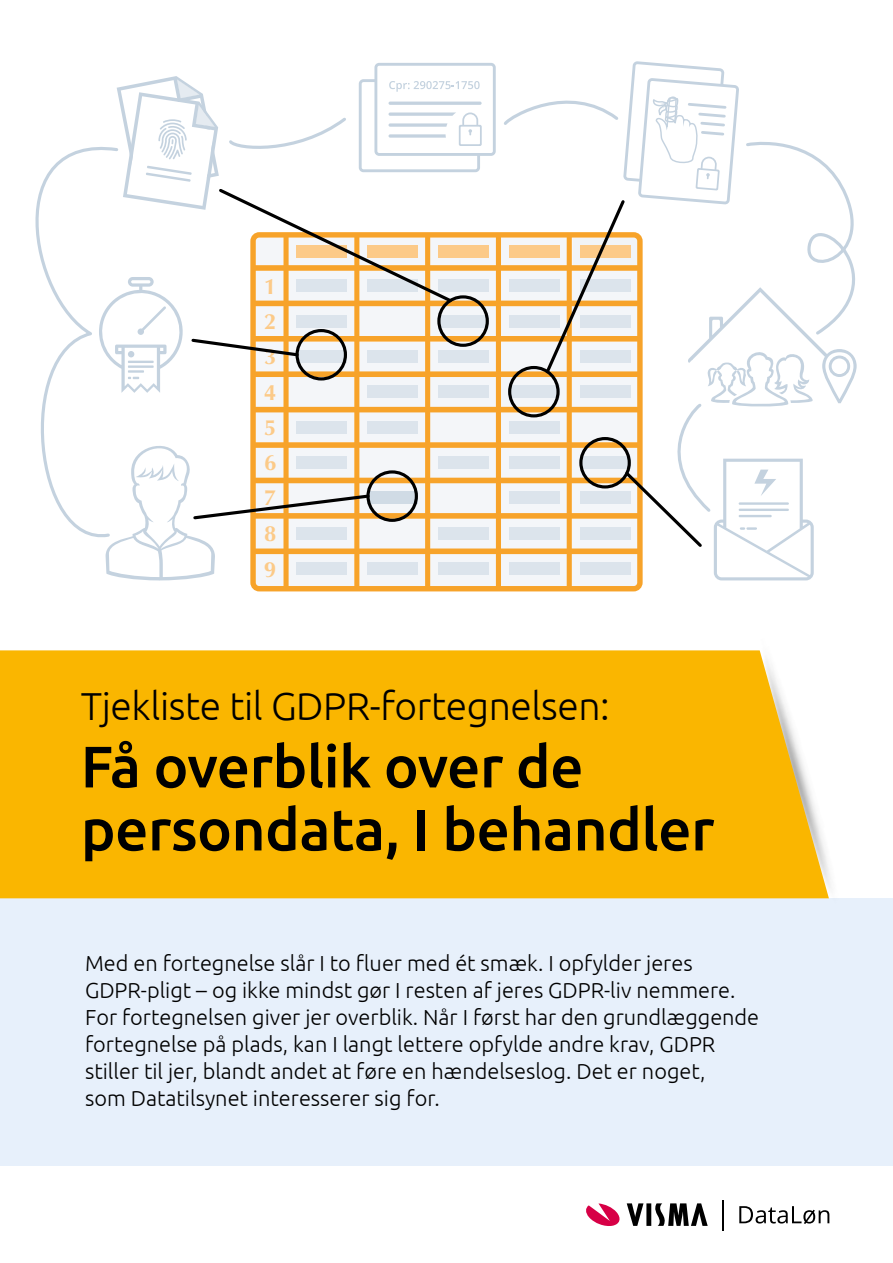
<style>
.page{position:relative;width:893px;height:1263px;background:#fff}
.page>*{position:absolute;margin:0;border:0;box-sizing:border-box;transform-origin:0 0}
.t1{font:500 58.5px/63px "Ubuntu";letter-spacing:-.01em;color:#000}
.t2{font:300 39px "Ubuntu";letter-spacing:-.01em;color:#000}
.t3{font:700 22.05px/35.4px "Optima";color:#fcca88;text-align:justify}
.t4{font:300 21.75px/27px "Ubuntu";color:#000}
</style>
<div class="page">
<div style="left:0;top:898px;width:893px;height:267px;background:#e7f0fb"></div>
<svg style="left:586px;top:1203px;width:122px;height:23px"></svg>
<svg style="left:739px;top:1206px;width:90px;height:18px"></svg>
<hr style="left:722px;top:1200px;width:2px;height:30px;background:#000">
<svg style="left:251px;top:232px;width:391px;height:359px;fill:#f7a32a"></svg>
<div style="left:438px;top:245px;width:51px;height:13px;background:#fcca88"></div>
<div style="left:438px;top:279px;width:51px;height:13px;background:#dce4ec"></div>
<div style="left:438px;top:315px;width:51px;height:12px;background:#dce4ec"></div>
<div style="left:438px;top:350px;width:51px;height:12px;background:#dce4ec"></div>
<div style="left:438px;top:385px;width:51px;height:13px;background:#dce4ec"></div>
<div style="left:438px;top:456px;width:51px;height:12px;background:#dce4ec"></div>
<div style="left:438px;top:527px;width:51px;height:12px;background:#dce4ec"></div>
<div style="left:438px;top:562px;width:51px;height:12px;background:#dce4ec"></div>
<div style="left:374px;top:63px;width:122px;height:93px;border:3px solid #c4d2df;border-radius:3px"></div>
<div style="left:437px;top:295px;width:52px;height:52px;border:3px solid #000;border-radius:50%"></div>
<svg style="left:501px;top:61px;width:356px;height:525px"></svg>
<svg style="left:35px;top:76px;width:447px;height:510px"></svg>
<img style="left:729px;top:579px;width:128px;height:320px">
<div style="left:0;top:650px;width:829px;height:248px;background:#fab600"></div>
<p class="t3" style="left:264px;top:269px;width:14px">1<br>2<br>3<br>4<br>5<br>6<br>7<br>8<br>9</p>
<h2 class="t2" style="left:81px;top:682px;width:530px">Tjekliste til GDPR-fortegnelsen:</h2>
<h1 class="t1" style="left:81px;top:733px;width:635px">Få overblik over de persondata, I behandler</h1>
<p class="t4" style="left:85px;top:949px;width:676px">Med en fortegnelse slår I to fluer med ét smæk. I opfylder jeres GDPR-pligt – og ikke mindst gør I resten af jeres GDPR-liv nemmere.<br>For fortegnelsen giver jer overblik. Når I først har den grundlæggende fortegnelse på plads, kan I langt lettere opfylde andre krav, GDPR stiller til jer, blandt andet at føre en hændelseslog. Det er noget,<br>som Datatilsynet interesserer sig for.</p>
</div>
